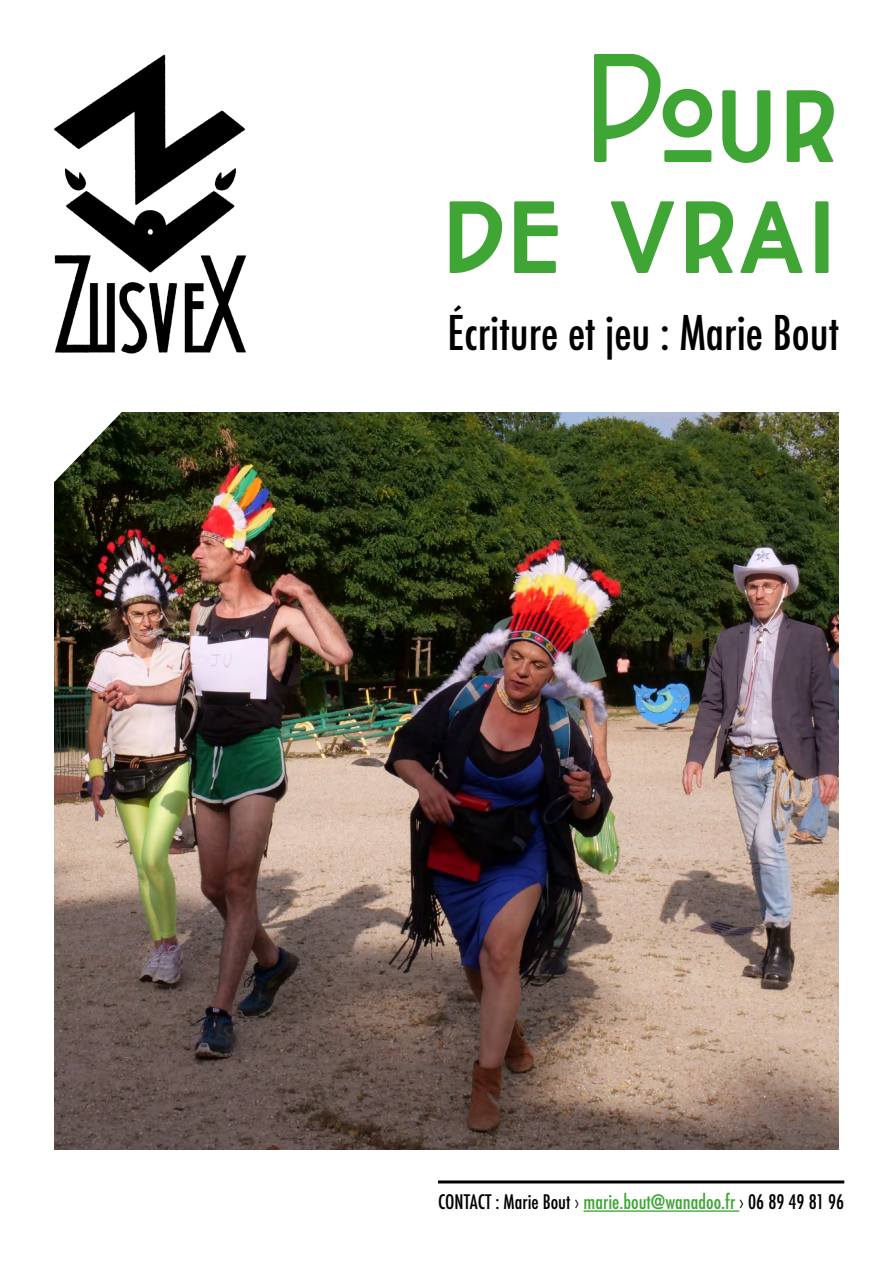
<style>
.page{position:relative;width:893px;height:1263px;background:#fff}
.page>*{position:absolute;margin:0;border:0;box-sizing:border-box;transform-origin:0 0}
.t1{font:145.5px/111px "Cocotte";color:#3fa535;text-align:right}
.t2{font:500 condensed 46.5px "Futura";color:#000}
.t3{font:500 condensed 19.5px "Futura";color:#000}
.s1{color:#3fa535}
</style>
<div class="page">
<img style="left:54px;top:412px;width:785px;height:737px">
<hr style="left:438px;top:1180px;width:406px;height:3px;background:#000">
<hr style="left:583px;top:1210px;width:156px;height:2px;background:#3fa535">
<svg style="left:54px;top:412px;width:83px;height:75px"></svg>
<img style="left:54px;top:54px;width:193px;height:300px">
<h1 class="t1" style="left:442px;top:54px;width:399px">Pour de vrai</h1>
<h2 class="t2" style="left:448px;top:303px;width:393px">Écriture et jeu : Marie Bout</h2>
<p class="t3" style="left:438px;top:1189px;width:408px">CONTACT : Marie Bout › <span class="s1">marie.bout@wanadoo.fr</span> › 06 89 49 81 96</p>
</div>
